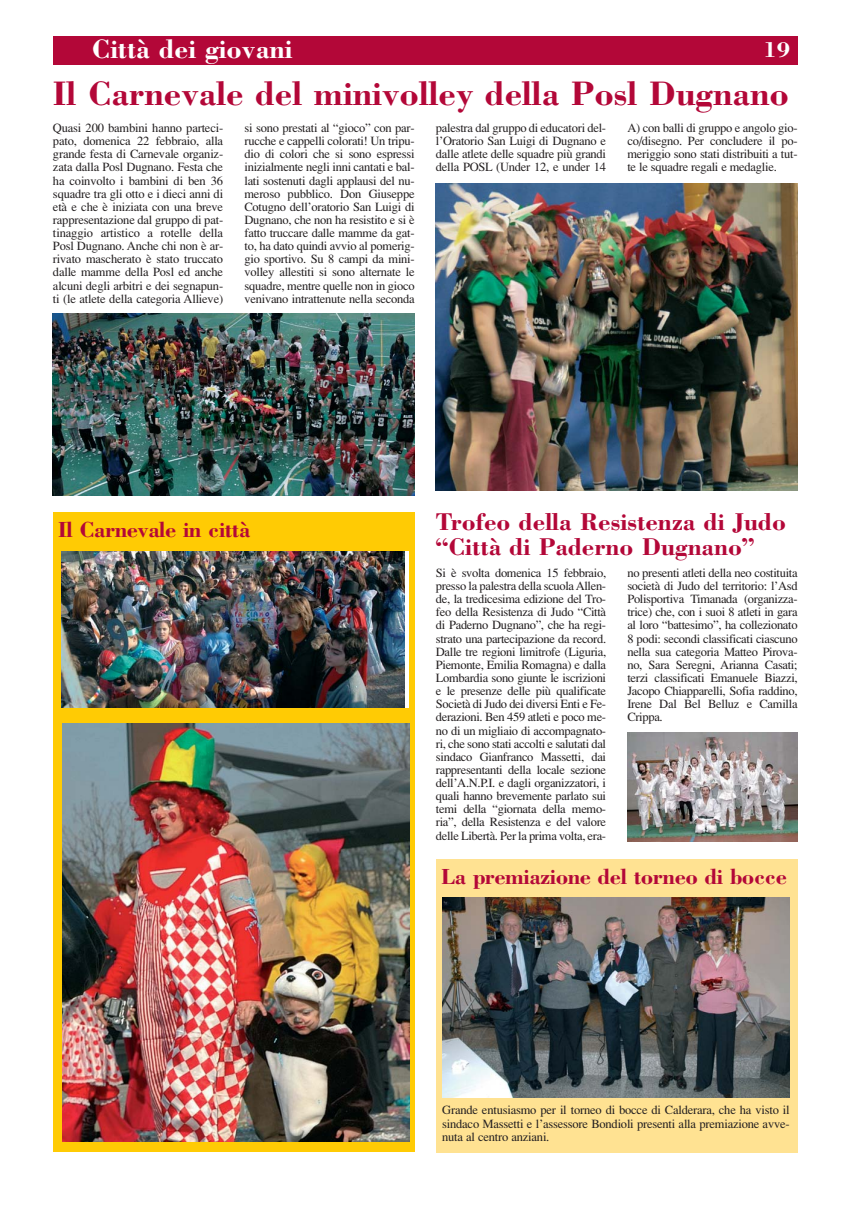
<style>
.page{position:relative;width:851px;height:1205px;background:#fff}
.page>*{position:absolute;margin:0;border:0;box-sizing:border-box;transform-origin:0 0}
.t1{font:700 35px "Bodoni";color:#b30738}
.t2{font:700 27.5px "Bodoni";color:#fff}
.t3{font:700 25px/25px "Bodoni";color:#b30738}
.t4{font:700 22.5px "Bodoni";letter-spacing:-.02em;color:#b30738}
.t5{font:700 22.5px "Bodoni";color:#fff}
.t6{font:12.5px/13.1px "Times";letter-spacing:-.02em;color:#231f20;text-align:justify}
</style>
<div class="page">
<div style="left:436px;top:859px;width:361px;height:293px;background:#ffe292"></div>
<div style="left:53px;top:36px;width:744px;height:28px;background:#b30738"></div>
<div style="left:53px;top:512px;width:361px;height:640px;background:#ffcb04"></div>
<img style="left:436px;top:184px;width:361px;height:307px">
<img style="left:53px;top:314px;width:361px;height:181px">
<img style="left:442px;top:897px;width:347px;height:201px">
<img style="left:62px;top:551px;width:343px;height:157px">
<img style="left:62px;top:723px;width:347px;height:418px">
<img style="left:627px;top:732px;width:170px;height:109px">
<h2 class="t2" style="left:92px;top:37px;width:202px">Città dei giovani</h2>
<h3 class="t5" style="left:762px;top:40px;width:29px">19</h3>
<h1 class="t1" style="left:53px;top:80px;width:737px">Il Carnevale del minivolley della Posl Dugnano</h1>
<p class="t6" style="left:53px;top:122px;width:172px">Quasi 200 bambini hanno parteci&shy;pato, domenica 22 febbraio, alla grande festa di Carnevale organiz&shy;zata dalla Posl Dugnano. Festa che ha coinvolto i bambini di ben 36 squadre tra gli otto e i dieci anni di età e che è iniziata con una breve rappresentazione dal gruppo di pat&shy;tinaggio artistico a rotelle della Posl Dugnano. Anche chi non è ar&shy;rivato mascherato è stato truccato dalle mamme della Posl ed anche alcuni degli arbitri e dei segnapun&shy;ti (le atlete della categoria Allieve)</p>
<p class="t6" style="left:244px;top:122px;width:172px">si sono prestati al “gioco” con par&shy;rucche e cappelli colorati! Un tripu&shy;dio di colori che si sono espressi inizialmente negli inni cantati e bal&shy;lati sostenuti dagli applausi del nu&shy;meroso pubblico. Don Giuseppe Cotugno dell’oratorio San Luigi di Dugnano, che non ha resistito e si è fatto truccare dalle mamme da gat&shy;to, ha dato quindi avvio al pomerig&shy;gio sportivo. Su 8 campi da mini&shy;volley allestiti si sono alternate le squadre, mentre quelle non in gioco venivano intrattenute nella seconda</p>
<p class="t6" style="left:436px;top:122px;width:172px">palestra dal gruppo di educatori del&shy;l’Oratorio San Luigi di Dugnano e dalle atlete delle squadre più grandi della POSL (Under 12, e under 14</p>
<p class="t6" style="left:627px;top:122px;width:172px">A) con balli di gruppo e angolo gio&shy;co/disegno. Per concludere il po&shy;meriggio sono stati distribuiti a tut&shy;te le squadre regali e medaglie.</p>
<h3 class="t4" style="left:58px;top:520px;width:193px">Il Carnevale in città</h3>
<h3 class="t3" style="left:436px;top:511px;width:351px">Trofeo della Resistenza di Judo “Città di Paderno Dugnano”</h3>
<p class="t6" style="left:436px;top:567px;width:172px">Si è svolta domenica 15 febbraio, presso la palestra della scuola Allen&shy;de, la tredicesima edizione del Tro&shy;feo della Resistenza di Judo “Città di Paderno Dugnano”, che ha regi&shy;strato una partecipazione da record.<br>Dalle tre regioni limitrofe (Liguria, Piemonte, Emilia Romagna) e dalla Lombardia sono giunte le iscrizioni e le presenze delle più qualificate Società di Judo dei diversi Enti e Fe&shy;derazioni. Ben 459 atleti e poco me&shy;no di un migliaio di accompagnato&shy;ri, che sono stati accolti e salutati dal sindaco Gianfranco Massetti, dai rappresentanti della locale sezione dell’A.N.P.I. e dagli organizzatori, i quali hanno brevemente parlato sui temi della “giornata della memo&shy;ria”, della Resistenza e del valore delle Libertà. Per la prima volta, era-</p>
<p class="t6" style="left:627px;top:567px;width:172px">no presenti atleti della neo costituita società di Judo del territorio: l’Asd Polisportiva Timanada (organizza&shy;trice) che, con i suoi 8 atleti in gara al loro “battesimo”, ha collezionato 8 podi: secondi classificati ciascuno nella sua categoria Matteo Pirova&shy;no, Sara Seregni, Arianna Casati; terzi classificati Emanuele Biazzi, Jacopo Chiapparelli, Sofia raddino, Irene Dal Bel Belluz e Camilla Crippa.</p>
<h3 class="t4" style="left:441px;top:867px;width:347px">La premiazione del torneo di bocce</h3>
<p class="t6" style="left:442px;top:1105px;width:349px">Grande entusiasmo per il torneo di bocce di Calderara, che ha visto il sindaco Massetti e l’assessore Bondioli presenti alla premiazione avve&shy;nuta al centro anziani.</p>
</div>
